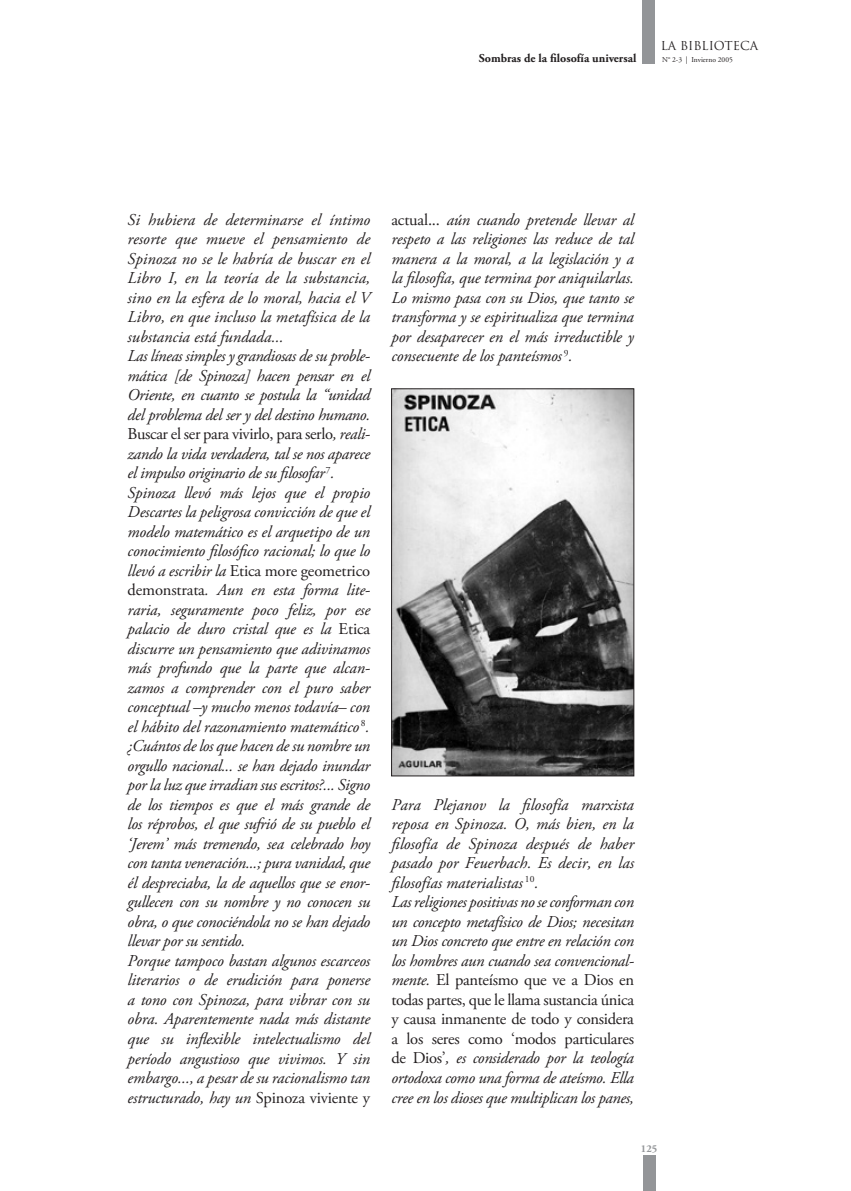
<style>
.page{position:relative;width:851px;height:1191px;background:#fff}
.page>*{position:absolute;margin:0;border:0;box-sizing:border-box;transform-origin:0 0}
.t1{font:italic 16.5px/19.5px "Adobe Garamond Pro";letter-spacing:-.01em;color:#231f20}
.t2{font:700 12px "Adobe Garamond Pro";color:#231f20}
.t3{font:12px "Trajan Pro";color:#231f20}
.t4{font:700 10.5px "Adobe Garamond Pro";color:#939598}
.t5{font:7.5px "Adobe Garamond Pro";color:#231f20}
.s1{font-style:normal}
</style>
<div class="page">
<div style="left:642px;top:0;width:13px;height:64px;background:#939598"></div>
<div style="left:642px;top:1154px;width:13px;height:37px;background:#939598"></div>
<img style="left:393px;top:391px;width:239px;height:383px">
<div style="left:391px;top:389px;width:243px;height:387px;border:1px solid #231f20"></div>
<p class="t2" style="left:479px;top:51px;width:159px">Sombras de la filosofía universal</p>
<p class="t3" style="left:660px;top:38px;width:99px">LA BIBLIOTECA</p>
<p class="t5" style="left:662px;top:55px;width:72px">N° 2-3 | Invierno 2005</p>
<p class="t1" style="left:128px;top:210px;width:244px">Si hubiera de determinarse el íntimo resorte que mueve el pensamiento de Spinoza no se le habría de buscar en el Libro I, en la teoría de la substancia, sino en la esfera de lo moral, hacia el V Libro, en que incluso la metafísica de la substancia está fundada...<br>Las líneas simples y grandiosas de su proble&shy;mática [de Spinoza] hacen pensar en el Oriente, en cuanto se postula la “unidad del problema del ser y del destino humano.<br><span class="s1">Buscar el ser para vivirlo, para serlo</span>, reali&shy;zando la vida verdadera, tal se nos aparece el impulso originario de su filosofar <sup>7</sup>.<br>Spinoza llevó más lejos que el propio Descartes la peligrosa convicción de que el modelo matemático es el arquetipo de un conocimiento filosófico racional; lo que lo llevó a escribir la <span class="s1">Etica more geometrico demonstrata</span>. Aun en esta forma lite&shy;raria, seguramente poco feliz, por ese palacio de duro cristal que es la <span class="s1">Etica </span>discurre un pensamiento que adivinamos más profundo que la parte que alcan&shy;zamos a comprender con el puro saber conceptual –y mucho menos todavía– con el hábito del razonamiento matemático <sup>8</sup>. ¿Cuántos de los que hacen de su nombre un orgullo nacional... se han dejado inundar por la luz que irradian sus escritos?... Signo de los tiempos es que el más grande de los réprobos, el que sufrió de su pueblo el ‘Jerem’ más tremendo, sea celebrado hoy con tanta veneración...; pura vanidad, que él despreciaba, la de aquellos que se enor&shy;gullecen con su nombre y no conocen su obra, o que conociéndola no se han dejado llevar por su sentido.<br>Porque tampoco bastan algunos escarceos literarios o de erudición para ponerse a tono con Spinoza, para vibrar con su obra. Aparentemente nada más distante que su inflexible intelectualismo del período angustioso que vivimos. Y sin embargo..., a pesar de su racionalismo tan estructurado, hay un <span class="s1">Spinoza viviente y</span></p>
<p class="t1" style="left:391px;top:210px;width:244px;text-align:justify"><span class="s1">actual...</span> aún cuando pretende llevar al respeto a las religiones las reduce de tal manera a la moral, a la legislación y a la filosofía, que termina por aniquilarlas.<br>Lo mismo pasa con su Dios, que tanto se transforma y se espiritualiza que termina por desaparecer en el más irreductible y consecuente de los panteísmos <sup>9</sup>.</p>
<p class="t1" style="left:391px;top:795px;width:244px">Para Plejanov la filosofía marxista reposa en Spinoza. O, más bien, en la filosofía de Spinoza después de haber pasado por Feuerbach. Es decir, en las filosofías materialistas <sup>10</sup>.<br>Las religiones positivas no se conforman con un concepto metafísico de Dios; necesitan un Dios concreto que entre en relación con los hombres aun cuando sea convencional&shy;mente. <span class="s1">El panteísmo que ve a Dios en todas partes, que le llama sustancia única y causa inmanente de todo y considera a los seres como ‘modos particulares de Dios’</span>, es considerado por la teología ortodoxa como una forma de ateísmo. Ella cree en los dioses que multiplican los panes,</p>
<p class="t4" style="left:641px;top:1142px;width:18px">125</p>
</div>
